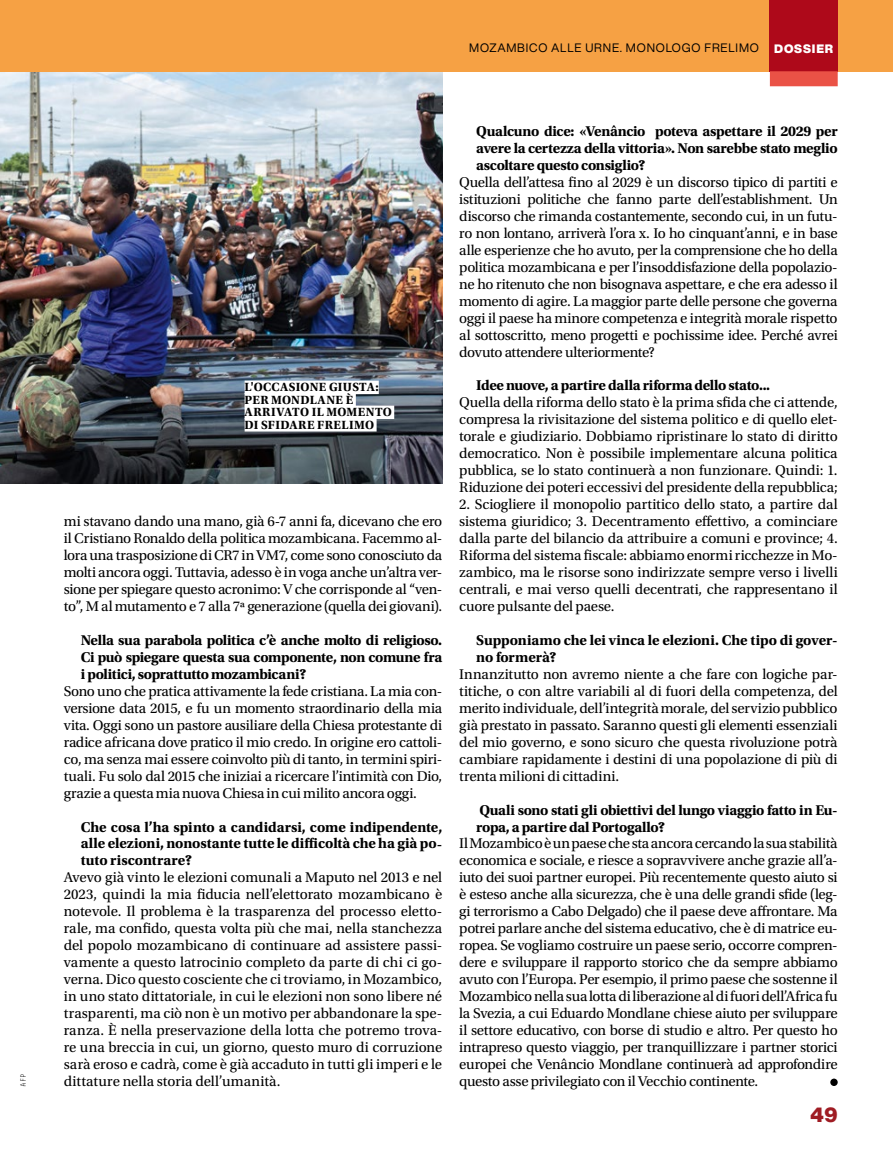
<style>
.page{position:relative;width:893px;height:1149px;background:#fff}
.page>*{position:absolute;margin:0;border:0;box-sizing:border-box;transform-origin:0 0}
.t1{font:900 20.25px "Helvetica Now Display";color:#9f1c23}
.t2{font:14.85px/17px "Utopia Std";letter-spacing:-.015em;color:#000;text-align:justify}
.t3{font:700 14.85px/17px "Utopia Std";letter-spacing:-.015em;color:#000;text-align:justify}
.t4{font:700 12.45px/12.5px "Utopia Std";letter-spacing:.03em;color:#000}
.t5{font:12px "Helvetica Now Display";letter-spacing:.07em;color:#000}
.t6{font:900 12px "Helvetica Now Display";letter-spacing:.07em;color:#fff}
.t7{font:300 7.5px "Decima Mono";color:#000}
</style>
<div class="page">
<img style="left:0;top:71px;width:442px;height:412px">
<div style="left:245px;top:380px;width:134px;height:14px;background:#fff"></div>
<div style="left:245px;top:393px;width:111px;height:13px;background:#fff"></div>
<div style="left:245px;top:405px;width:149px;height:14px;background:#fff"></div>
<div style="left:245px;top:418px;width:132px;height:13px;background:#fff"></div>
<div style="left:0;top:0;width:893px;height:71px;background:#f6a144"></div>
<div style="left:770px;top:0;width:68px;height:71px;background:#ae091a"></div>
<div style="left:770px;top:71px;width:68px;height:15px;background:#ea5246"></div>
<div style="left:830px;top:1078px;width:8px;height:7px;background:#000;border-radius:50%"></div>
<p class="t7" style="left:19px;top:1086px;width:15px;rotate:-90deg">AFP</p>
<p class="t5" style="left:469px;top:40px;width:291px">MOZAMBICO ALLE URNE. MONOLOGO FRELIMO</p>
<p class="t6" style="left:774px;top:41px;width:60px">DOSSIER</p>
<p class="t4" style="left:245px;top:381px;width:149px">L'OCCASIONE GIUSTA:<br>PER MONDLANE È<br>ARRIVATO IL MOMENTO<br>DI SFIDARE FRELIMO</p>
<p class="t2" style="left:64px;top:513px;width:380px">mi stavano dando una mano, già 6-7 anni fa, dicevano che ero il Cristiano Ronaldo della politica mozambicana. Facemmo al&shy;lora una trasposizione di CR7 in VM7, come sono conosciuto da molti ancora oggi. Tuttavia, adesso è in voga anche un’altra ver&shy;sione per spiegare questo acronimo: V che corrisponde al “ven&shy;to”, M al mutamento e 7 alla 7ª generazione (quella dei giovani).</p>
<p class="t3" style="left:81px;top:631px;width:363px">Nella sua parabola politica c’è anche molto di religioso.<br>Ci può spiegare questa sua componente, non comune fra i politici, soprattutto mozambicani?</p>
<p class="t2" style="left:64px;top:682px;width:380px">Sono uno che pratica attivamente la fede cristiana. La mia con&shy;versione data 2015, e fu un momento straordinario della mia vita. Oggi sono un pastore ausiliare della Chiesa protestante di radice africana dove pratico il mio credo. In origine ero cattoli&shy;co, ma senza mai essere coinvolto più di tanto, in termini spiri&shy;tuali. Fu solo dal 2015 che iniziai a ricercare l’intimità con Dio, grazie a questa mia nuova Chiesa in cui milito ancora oggi.</p>
<p class="t3" style="left:81px;top:818px;width:363px">Che cosa l’ha spinto a candidarsi, come indipendente, alle elezioni, nonostante tutte le difficoltà che ha già po&shy;tuto riscontrare?</p>
<p class="t2" style="left:64px;top:869px;width:380px">Avevo già vinto le elezioni comunali a Maputo nel 2013 e nel 2023, quindi la mia fiducia nell’elettorato mozambicano è notevole. Il problema è la trasparenza del processo eletto&shy;rale, ma confido, questa volta più che mai, nella stanchezza del popolo mozambicano di continuare ad assistere passi&shy;vamente a questo latrocinio completo da parte di chi ci go&shy;verna. Dico questo cosciente che ci troviamo, in Mozambico, in uno stato dittatoriale, in cui le elezioni non sono libere né trasparenti, ma ciò non è un motivo per abbandonare la spe&shy;ranza. È nella preservazione della lotta che potremo trova&shy;re una breccia in cui, un giorno, questo muro di corruzione sarà eroso e cadrà, come è già accaduto in tutti gli imperi e le dittature nella storia dell’umanità.</p>
<p class="t3" style="left:476px;top:123px;width:363px">Qualcuno dice: «Venâncio poteva aspettare il 2029 per avere la certezza della vittoria». Non sarebbe stato meglio ascoltare questo consiglio?</p>
<p class="t2" style="left:459px;top:174px;width:380px">Quella dell’attesa fino al 2029 è un discorso tipico di partiti e istituzioni politiche che fanno parte dell’establishment. Un discorso che rimanda costantemente, secondo cui, in un futu&shy;ro non lontano, arriverà l’ora x. Io ho cinquant’anni, e in base alle esperienze che ho avuto, per la comprensione che ho della politica mozambicana e per l’insoddisfazione della popolazio&shy;ne ho ritenuto che non bisognava aspettare, e che era adesso il momento di agire. La maggior parte delle persone che governa oggi il paese ha minore competenza e integrità morale rispetto al sottoscritto, meno progetti e pochissime idee. Perché avrei dovuto attendere ulteriormente?</p>
<p class="t3" style="left:476px;top:377px;width:295px">Idee nuove, a partire dalla riforma dello stato...</p>
<p class="t2" style="left:459px;top:394px;width:380px">Quella della riforma dello stato è la prima sfida che ci attende, compresa la rivisitazione del sistema politico e di quello elet&shy;torale e giudiziario. Dobbiamo ripristinare lo stato di diritto democratico. Non è possibile implementare alcuna politica pubblica, se lo stato continuerà a non funzionare. Quindi: 1.<br>Riduzione dei poteri eccessivi del presidente della repubblica;</p>
<p class="t2" style="left:459px;top:496px;width:380px">2. Sciogliere il monopolio partitico dello stato, a partire dal sistema giuridico; 3. Decentramento effettivo, a cominciare dalla parte del bilancio da attribuire a comuni e province; 4.<br>Riforma del sistema fiscale: abbiamo enormi ricchezze in Mo&shy;zambico, ma le risorse sono indirizzate sempre verso i livelli centrali, e mai verso quelli decentrati, che rappresentano il cuore pulsante del paese.</p>
<p class="t3" style="left:476px;top:631px;width:363px">Supponiamo che lei vinca le elezioni. Che tipo di gover&shy;no formerà?</p>
<p class="t2" style="left:459px;top:665px;width:380px">Innanzitutto non avremo niente a che fare con logiche par&shy;titiche, o con altre variabili al di fuori della competenza, del merito individuale, dell’integrità morale, del servizio pubblico già prestato in passato. Saranno questi gli elementi essenziali del mio governo, e sono sicuro che questa rivoluzione potrà cambiare rapidamente i destini di una popolazione di più di trenta milioni di cittadini.</p>
<p class="t3" style="left:476px;top:801px;width:363px">Quali sono stati gli obiettivi del lungo viaggio fatto in Eu&shy;ropa, a partire dal Portogallo?</p>
<p class="t2" style="left:459px;top:835px;width:380px">Il Mozambico è un paese che sta ancora cercando la sua stabilità economica e sociale, e riesce a sopravvivere anche grazie all’a&shy;iuto dei suoi partner europei. Più recentemente questo aiuto si è esteso anche alla sicurezza, che è una delle grandi sfide (leg&shy;gi terrorismo a Cabo Delgado) che il paese deve affrontare. Ma potrei parlare anche del sistema educativo, che è di matrice eu&shy;ropea. Se vogliamo costruire un paese serio, occorre compren&shy;dere e sviluppare il rapporto storico che da sempre abbiamo avuto con l’Europa. Per esempio, il primo paese che sostenne il Mozambico nella sua lotta di liberazione al di fuori dell’Africa fu la Svezia, a cui Eduardo Mondlane chiese aiuto per sviluppare il settore educativo, con borse di studio e altro. Per questo ho intrapreso questo viaggio, per tranquillizzare i partner storici europei che Venâncio Mondlane continuerà ad approfondire questo asse privilegiato con il Vecchio continente.</p>
<h1 class="t1" style="left:810px;top:1100px;width:29px">49</h1>
</div>
